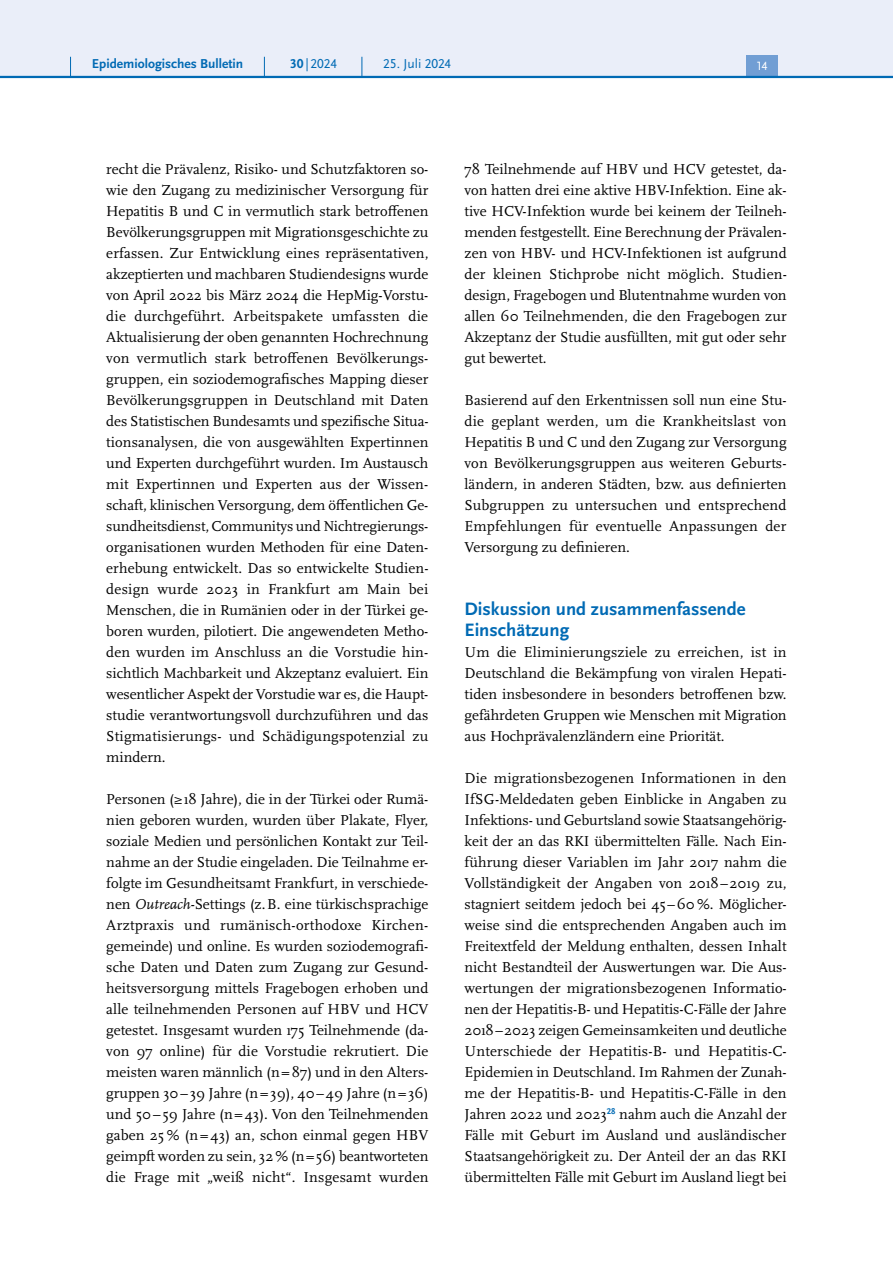
<style>
.page{position:relative;width:893px;height:1263px;background:#fff}
.page>*{position:absolute;margin:0;border:0;box-sizing:border-box;transform-origin:0 0}
.H3_-_Neu{font:700 18.75px/21px "Scala Sans Pro";color:#006ab4}
.P_-_Fließtext{font:15px/21px "Scala Pro";color:#000;text-align:justify}
.t1{font:700 13.5px "Scala Sans Pro";color:#006ab4}
.t2{font:13.5px "Scala Sans Pro";color:#006ab4}
.t3{font:12.45px "Scala Sans Pro";color:#fff}
.s1{font-weight:700}
.s2{font-style:italic}
</style>
<div class="page">
<div style="left:0;top:0;width:893px;height:77px;background:#eaeef9"></div>
<div style="left:746px;top:55px;width:32px;height:21px;background:#719ed4"></div>
<hr style="left:0;top:76px;width:893px;height:2px;background:#006ab4">
<svg style="left:70px;top:57px;width:1px;height:19px"></svg>
<svg style="left:264px;top:57px;width:1px;height:19px"></svg>
<svg style="left:362px;top:57px;width:1px;height:19px"></svg>
<p class="t1" style="left:92px;top:55px;width:153px">Epidemiologisches Bulletin</p>
<p class="t2" style="left:290px;top:55px;width:48px"><span class="s1">30</span>|2024</p>
<p class="t2" style="left:383px;top:55px;width:69px">25. Juli 2024</p>
<p class="t3" style="left:757px;top:59px;width:12px">14</p>
<p class="P_-_Fließtext" style="left:106px;top:158px;width:324px">recht die Prävalenz, Risiko- und Schutzfaktoren so&shy;wie den Zugang zu medizinischer Versorgung für Hepatitis B und C in vermutlich stark betroffenen Bevölkerungsgruppen mit Migrationsgeschichte zu erfassen. Zur Entwicklung eines repräsentativen, akzeptierten und machbaren Studiendesigns wurde von April 2022 bis März 2024 die HepMig-Vorstu&shy;die durchgeführt. Arbeitspakete umfassten die Aktualisierung der oben genannten Hochrechnung von vermutlich stark betroffenen Bevölkerungs&shy;gruppen, ein soziodemografisches Mapping dieser Bevölkerungsgruppen in Deutschland mit Daten des Statistischen Bundesamts und spezifische Situa&shy;tionsanalysen, die von ausgewählten Expertinnen und Experten durchgeführt wurden. Im Austausch mit Expertinnen und Experten aus der Wissen&shy;schaft, klinischen Versorgung, dem öffentlichen Ge&shy;sundheitsdienst, Communitys und Nichtregierungs&shy;organisationen wurden Methoden für eine Daten&shy;erhebung entwickelt. Das so entwickelte Studien&shy;design wurde 2023 in Frankfurt am Main bei Menschen, die in Rumänien oder in der Türkei ge&shy;boren wurden, pilotiert. Die angewendeten Metho&shy;den wurden im Anschluss an die Vorstudie hin&shy;sichtlich Machbarkeit und Akzeptanz evaluiert. Ein wesentlicher Aspekt der Vorstudie war es, die Haupt&shy;studie verantwortungsvoll durchzuführen und das Stigmatisierungs- und Schädigungspotenzial zu mindern.</p>
<p class="P_-_Fließtext" style="left:106px;top:788px;width:324px">Personen (≥18 Jahre), die in der Türkei oder Rumä&shy;nien geboren wurden, wurden über Plakate, Flyer, soziale Medien und persönlichen Kontakt zur Teil&shy;nahme an der Studie eingeladen. Die Teilnahme er&shy;folgte im Gesundheitsamt Frankfurt, in verschiede&shy;nen <span class="s2">Outreach</span>-Settings (z.B. eine türkischsprachige Arztpraxis und rumänisch-orthodoxe Kirchen&shy;gemeinde) und online. Es wurden soziodemografi&shy;sche Daten und Daten zum Zugang zur Gesund&shy;heitsversorgung mittels Fragebogen erhoben und alle teilnehmenden Personen auf HBV und HCV getestet. Insgesamt wurden 175 Teilnehmende (da&shy;von 97 online) für die Vorstudie rekrutiert. Die meisten waren männlich (n=87) und in den Alters&shy;gruppen 30– 39 Jahre (n=39), 40–49 Jahre (n=36) und 50– 59 Jahre (n=43). Von den Teilnehmenden gaben 25 % (n=43) an, schon einmal gegen HBV geimpft worden zu sein, 32 % (n=56) beantworteten die Frage mit „weiß nicht“. Insgesamt wurden</p>
<p class="P_-_Fließtext" style="left:465px;top:158px;width:324px">78 Teilnehmende auf HBV und HCV getestet, da&shy;von hatten drei eine aktive HBV-Infektion. Eine ak&shy;tive HCV-Infektion wurde bei keinem der Teilneh&shy;menden festgestellt. Eine Berechnung der Prävalen&shy;zen von HBV- und HCV-Infektionen ist aufgrund der kleinen Stichprobe nicht möglich. Studien&shy;design, Fragebogen und Blutentnahme wurden von allen 60 Teilnehmenden, die den Fragebogen zur Akzeptanz der Studie ausfüllten, mit gut oder sehr gut bewertet.</p>
<p class="P_-_Fließtext" style="left:465px;top:389px;width:324px">Basierend auf den Erkentnissen soll nun eine Stu&shy;die geplant werden, um die Krankheitslast von Hepatitis B und C und den Zugang zur Versorgung von Bevölkerungsgruppen aus weiteren Geburts&shy;ländern, in anderen Städten, bzw. aus definierten Subgruppen zu untersuchen und entsprechend Empfehlungen für eventuelle Anpassungen der Versorgung zu definieren.</p>
<h1 class="H3_-_Neu" style="left:465px;top:598px;width:282px">Diskussion und zusammenfassende<br>Einschätzung</h1>
<p class="P_-_Fließtext" style="left:465px;top:641px;width:324px">Um die Eliminierungsziele zu erreichen, ist in Deutschland die Bekämpfung von viralen Hepati&shy;tiden insbesondere in besonders betroffenen bzw. gefährdeten Gruppen wie Menschen mit Migration aus Hochprävalenzländern eine Priorität.</p>
<p class="P_-_Fließtext" style="left:465px;top:767px;width:324px">Die migrationsbezogenen Informationen in den IfSG-Meldedaten geben Einblicke in Angaben zu Infektions- und Geburtsland sowie Staatsangehörig&shy;keit der an das RKI übermittelten Fälle. Nach Ein&shy;führung dieser Variablen im Jahr 2017 nahm die Vollständigkeit der Angaben von 2018–2019 zu, stagniert seitdem jedoch bei 45–60 %. Möglicher&shy;weise sind die entsprechenden Angaben auch im Freitextfeld der Meldung enthalten, dessen Inhalt nicht Bestandteil der Auswertungen war. Die Aus&shy;wertungen der migrationsbezogenen Informatio&shy;nen der Hepatitis-B- und Hepatitis-C-Fälle der Jahre 2018–2023 zeigen Gemeinsamkeiten und deutliche Unterschiede der Hepatitis-B- und Hepatitis-C-Epidemien in Deutschland. Im Rahmen der Zunah&shy;me der Hepatitis-B- und Hepatitis-C-Fälle in den Jahren 2022 und 2023<sup>28</sup> nahm auch die Anzahl der Fälle mit Geburt im Ausland und ausländischer Staatsangehörigkeit zu. Der Anteil der an das RKI übermittelten Fälle mit Geburt im Ausland liegt bei</p>
</div>
